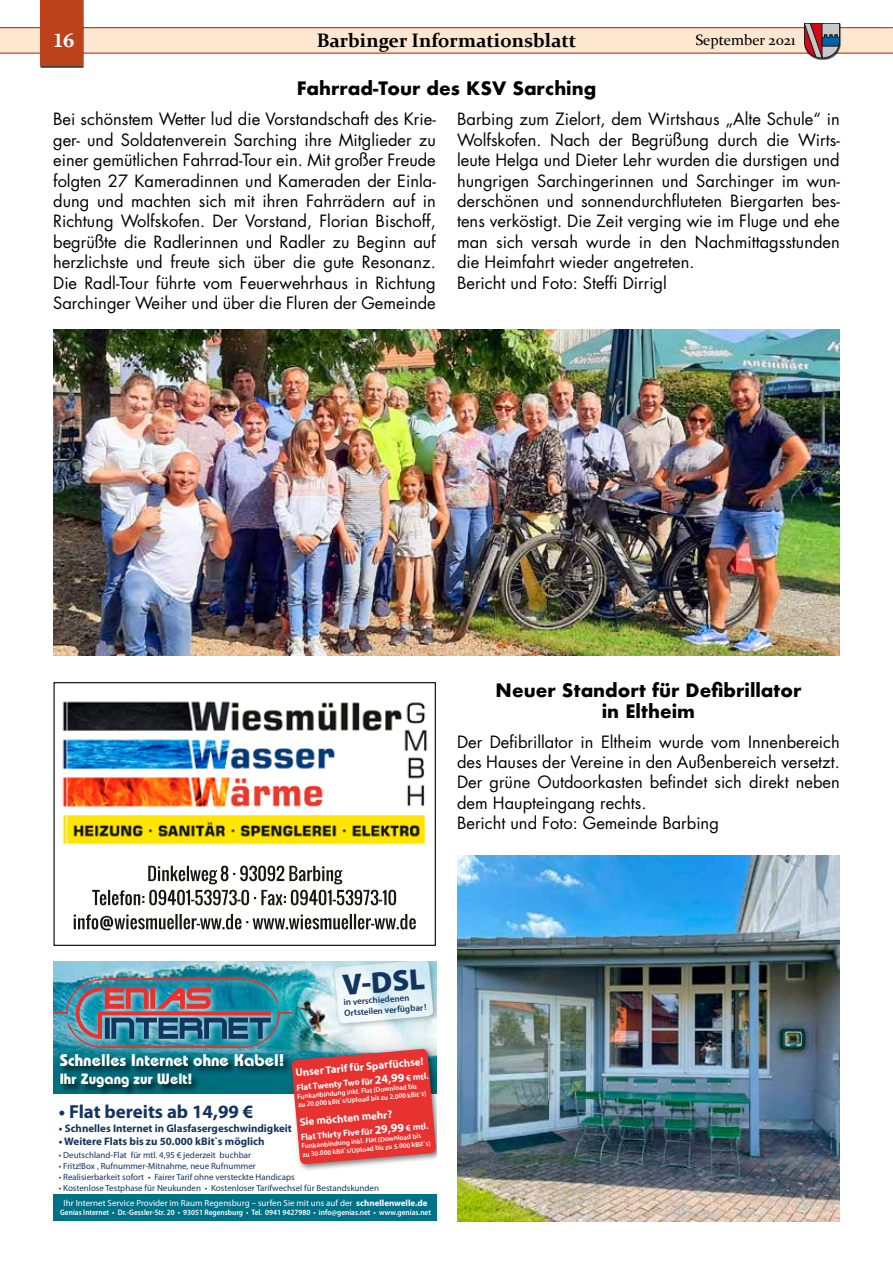
<style>
.page{position:relative;width:893px;height:1263px;background:#fff}
.page>*{position:absolute;margin:0;border:0;box-sizing:border-box;transform-origin:0 0}
.t1{font:900 29.85px "Myriad Pro";color:#123560}
.t2{font:700 19.5px "Constantia";color:#000}
.t3{font:700 19.5px "Constantia";color:#fff}
.t4{font:700 18.9px "Myriad Pro";color:#123560}
.t5{font:700 18px/21.6px "Futura";color:#000;text-align:center}
.t6{font:700 16.95px "Bauhaus Std";color:#fff}
.t7{font:16.5px/20.4px "Futura";color:#000}
.t8{font:700 15px "Bauhaus Std";color:#fff}
.t9{font:15px "Constantia";color:#000}
.t10{font:700 10.95px "Myriad Pro";color:#123560}
.t11{font:700 10.95px "Myriad Pro";color:#fff}
.t12{font:9px "Myriad Pro";color:#123560}
.t13{font:9px "Myriad Pro";color:#fff}
.t14{font:700 9px "Myriad Pro";color:#fff}
.t15{font:600 9px/10.8px "Myriad Pro";color:#123560}
.t16{font:600 semi-condensed 7.95px "Myriad Pro";color:#fff}
.t17{font:600 6.9px/8.4px "Myriad Pro";color:#fff}
.s1{font-size:12px}
.s2{font-weight:700}
</style>
<div class="page">
<div style="left:0;top:28px;width:893px;height:25px;background:#fee7d0"></div>
<hr style="left:0;top:53px;width:893px;height:1px;background:#bc421b">
<hr style="left:0;top:27px;width:893px;height:1px;background:#bc421b">
<div style="left:40px;top:0;width:44px;height:68px;background:#404040"></div>
<div style="left:40px;top:0;width:43px;height:66px;background:#bc421b"></div>
<div style="left:804px;top:24px;width:38px;height:36px;background:#000;opacity:.75"></div>
<svg style="left:804px;top:23px;width:36px;height:35px"></svg>
<div style="left:53px;top:1194px;width:383px;height:27px;background:#007286"></div>
<div style="left:288px;top:1046px;width:148px;height:125px;background:#000;opacity:.5"></div>
<img style="left:54px;top:961px;width:382px;height:203px">
<div style="left:54px;top:682px;width:382px;height:264px;border:1px solid #000"></div>
<img style="left:62px;top:701px;width:366px;height:144px">
<img style="left:73px;top:865px;width:343px;height:66px">
<img style="left:457px;top:855px;width:383px;height:366px">
<img style="left:53px;top:329px;width:787px;height:327px">
<p class="t3" style="left:53px;top:26px;width:23px">16</p>
<p class="t2" style="left:317px;top:27px;width:261px">Barbinger Informationsblatt</p>
<p class="t9" style="left:695px;top:30px;width:102px">September 2021</p>
<p class="t5" style="left:297px;top:77px;width:301px">Fahrrad-Tour des KSV Sarching</p>
<p class="t7" style="left:53px;top:109px;width:384px;text-align:justify">Bei schönstem Wetter lud die Vorstandschaft des Krie&shy;ger- und Soldatenverein Sarching ihre Mitglieder zu einer gemütlichen Fahrrad-Tour ein. Mit großer Freude folgten 27 Kameradinnen und Kameraden der Einla&shy;dung und machten sich mit ihren Fahrrädern auf in Richtung Wolfskofen. Der Vorstand, Florian Bischoff, begrüßte die Radlerinnen und Radler zu Beginn auf herzlichste und freute sich über die gute Resonanz.<br>Die Radl-Tour führte vom Feuerwehrhaus in Richtung Sarchinger Weiher und über die Fluren der Gemeinde</p>
<p class="t7" style="left:457px;top:109px;width:384px">Barbing zum Zielort, dem Wirtshaus „Alte Schule“ in Wolfskofen. Nach der Begrüßung durch die Wirts&shy;leute Helga und Dieter Lehr wurden die durstigen und hungrigen Sarchingerinnen und Sarchinger im wun&shy;derschönen und sonnendurchfluteten Biergarten bes&shy;tens verköstigt. Die Zeit verging wie im Fluge und ehe man sich versah wurde in den Nachmittagsstunden die Heimfahrt wieder angetreten.<br>Bericht und Foto: Steffi Dirrigl</p>
<p class="t5" style="left:495px;top:679px;width:307px">Neuer Standort für Defibrillator in Eltheim</p>
<p class="t7" style="left:457px;top:731px;width:384px">Der Defibrillator in Eltheim wurde vom Innenbereich des Hauses der Vereine in den Außenbereich versetzt.<br>Der grüne Outdoorkasten befindet sich direkt neben dem Haupteingang rechts.<br>Bericht und Foto: Gemeinde Barbing</p>
<h1 class="t1" style="left:341px;top:964px;width:84px;rotate:-4deg">V-DSL</h1>
<p class="t15" style="left:343px;top:996px;width:84px;rotate:-4deg">in verschiedenen<br>Ortsteilen verfügbar!</p>
<p class="t6" style="left:60px;top:1050px;width:226px">Schnelles Internet ohne Kabel!</p>
<p class="t8" style="left:60px;top:1070px;width:134px">Ihr Zugang zur Welt!</p>
<p class="t11" style="left:295px;top:1065px;width:130px;rotate:-5deg">Unser Tarif für Sparfüchse!</p>
<p class="t14" style="left:296px;top:1081px;width:134px;rotate:-5deg">Flat Twenty Two für <span class="s1">24,99</span> € mtl.</p>
<p class="t17" style="left:297px;top:1092px;width:130px;rotate:-5deg">Funkanbindung inkl. Flat (Download bis zu 20.000 kBit`s/Upload bis zu 2.000 kBit`s)</p>
<p class="t11" style="left:299px;top:1115px;width:94px;rotate:-5deg">Sie möchten mehr?</p>
<p class="t14" style="left:300px;top:1131px;width:129px;rotate:-5deg">Flat Thirty Five für <span class="s1">29,99</span> € mtl.</p>
<p class="t4" style="left:59px;top:1100px;width:196px">• Flat bereits ab 14,99 €</p>
<p class="t10" style="left:59px;top:1121px;width:235px">• Schnelles Internet in Glasfasergeschwindigkeit</p>
<p class="t10" style="left:59px;top:1134px;width:207px">• Weitere Flats bis zu 50.000 kBit`s möglich</p>
<p class="t12" style="left:59px;top:1150px;width:194px">• Deutschland-Flat für mtl. 4,95 € jederzeit buchbar</p>
<p class="t12" style="left:59px;top:1160px;width:198px">• Fritz!Box , Rufnummer-Mitnahme, neue Rufnummer</p>
<p class="t12" style="left:59px;top:1171px;width:238px">• Realisierbarkeit sofort • Fairer Tarif ohne versteckte Handicaps</p>
<p class="t12" style="left:59px;top:1182px;width:322px">• Kostenlose Testphase für Neukunden • Kostenloser Tarifwechsel für Bestandskunden</p>
<p class="t17" style="left:301px;top:1142px;width:130px;rotate:-5deg">Funkanbindung inkl. Flat (Download bis zu 30.000 kBit`s/Upload bis zu 5.000 kBit`s)</p>
<p class="t13" style="left:64px;top:1197px;width:365px">Ihr Internet Service Provider im Raum Regensburg – surfen Sie mit uns auf der <span class="s2">schnellenwelle.de</span></p>
<p class="t16" style="left:60px;top:1208px;width:372px">Genias Internet • Dr.-Gessler-Str. 20 • 93051 Regensburg • Tel. 0941 9427980 • info@genias.net • www.genias.net</p>
</div>
